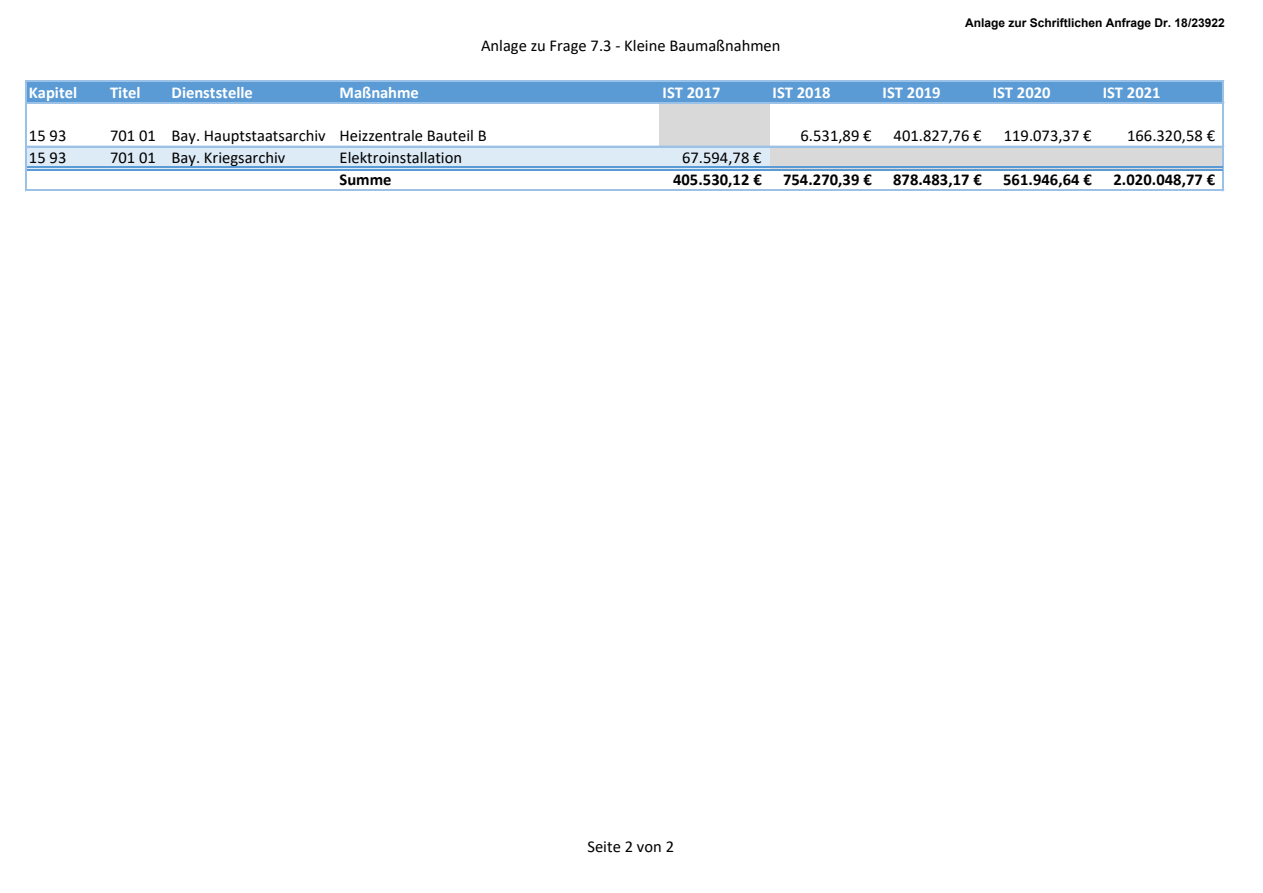
<style>
.page{position:relative;width:1263px;height:893px;background:#fff}
.page>*{position:absolute;margin:0;border:0;box-sizing:border-box;transform-origin:0 0}
.t1{font:16.5px "Calibri";color:#000}
.t2{font:700 16.5px "Calibri";color:#fff}
.t3{font:700 16.5px "Calibri";letter-spacing:.005em;color:#000}
.t4{font:700 12px "Arial";color:#000}
</style>
<div class="page">
<div style="left:27px;top:82px;width:1196px;height:21px;background:#5b9bd5"></div>
<hr style="left:25px;top:81px;width:2px;height:23px;background:#9bc2e6">
<svg style="left:1222px;top:82px;width:1px;height:20px"></svg>
<hr style="left:27px;top:80px;width:1196px;height:1px;background:#9bc2e6">
<hr style="left:27px;top:81px;width:1196px;height:1px;background:#9bc2e6">
<div style="left:659px;top:104px;width:111px;height:43px;background:#d9d9d9"></div>
<div style="left:27px;top:147px;width:743px;height:22px;background:#ddebf7"></div>
<div style="left:769px;top:147px;width:454px;height:22px;background:#d9d9d9"></div>
<hr style="left:25px;top:102px;width:2px;height:89px;background:#9bc2e6">
<hr style="left:1222px;top:104px;width:1px;height:87px;background:#9bc2e6">
<hr style="left:27px;top:102px;width:1196px;height:2px;background:#9bc2e6">
<hr style="left:27px;top:146px;width:1196px;height:1px;background:#9bc2e6">
<hr style="left:27px;top:166px;width:1195px;height:2px;background:#5b9bd5">
<hr style="left:27px;top:169px;width:1195px;height:2px;background:#5b9bd5">
<hr style="left:27px;top:189px;width:1196px;height:1px;background:#9bc2e6">
<hr style="left:27px;top:190px;width:1196px;height:1px;background:#9bc2e6">
<p class="t1" style="left:481px;top:39px;width:301px">Anlage zu Frage 7.3 - Kleine Baumaßnahmen</p>
<p class="t4" style="left:965px;top:15px;width:261px">Anlage zur Schriftlichen Anfrage Dr. 18/23922</p>
<p class="t2" style="left:29px;top:85px;width:50px">Kapitel</p>
<p class="t2" style="left:110px;top:85px;width:32px">Titel</p>
<p class="t2" style="left:172px;top:85px;width:83px">Dienststelle</p>
<p class="t2" style="left:340px;top:85px;width:81px">Maßnahme</p>
<p class="t2" style="left:662px;top:85px;width:59px">IST 2017</p>
<p class="t2" style="left:772px;top:85px;width:59px">IST 2018</p>
<p class="t2" style="left:882px;top:85px;width:59px">IST 2019</p>
<p class="t2" style="left:992px;top:85px;width:59px">IST 2020</p>
<p class="t2" style="left:1102px;top:85px;width:59px">IST 2021</p>
<p class="t1" style="left:29px;top:129px;width:39px">15 93</p>
<p class="t1" style="left:110px;top:129px;width:47px">701 01</p>
<p class="t1" style="left:172px;top:129px;width:156px">Bay. Hauptstaatsarchiv</p>
<p class="t1" style="left:340px;top:129px;width:149px">Heizzentrale Bauteil B</p>
<p class="t1" style="left:800px;top:129px;width:73px">6.531,89 €</p>
<p class="t1" style="left:893px;top:129px;width:89px">401.827,76 €</p>
<p class="t1" style="left:1003px;top:129px;width:89px">119.073,37 €</p>
<p class="t1" style="left:1127px;top:129px;width:89px">166.320,58 €</p>
<p class="t1" style="left:29px;top:151px;width:39px">15 93</p>
<p class="t1" style="left:110px;top:151px;width:47px">701 01</p>
<p class="t1" style="left:172px;top:151px;width:115px">Bay. Kriegsarchiv</p>
<p class="t1" style="left:340px;top:151px;width:124px">Elektroinstallation</p>
<p class="t1" style="left:682px;top:151px;width:81px">67.594,78 €</p>
<p class="t3" style="left:340px;top:173px;width:53px">Summe</p>
<p class="t3" style="left:673px;top:173px;width:90px">405.530,12 €</p>
<p class="t3" style="left:783px;top:173px;width:90px">754.270,39 €</p>
<p class="t3" style="left:893px;top:173px;width:90px">878.483,17 €</p>
<p class="t3" style="left:1003px;top:173px;width:90px">561.946,64 €</p>
<p class="t3" style="left:1113px;top:173px;width:103px">2.020.048,77 €</p>
<p class="t1" style="left:587px;top:839px;width:88px">Seite 2 von 2</p>
</div>
